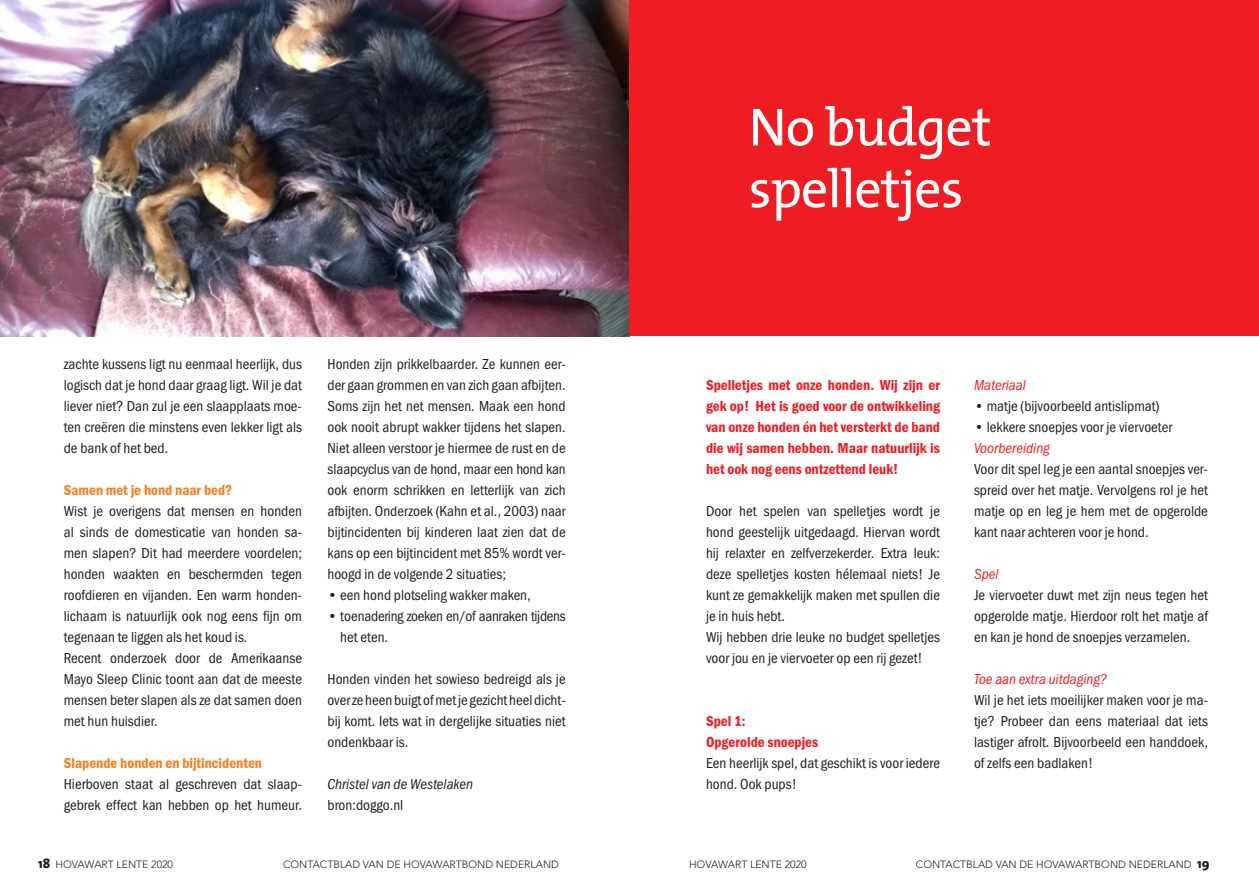
<style>
.page{position:relative;width:1259px;height:893px;background:#fff}
.page>*{position:absolute;margin:0;border:0;box-sizing:border-box;transform-origin:0 0}
.t1{font:54px "The Mix";letter-spacing:-.02em;color:#fff}
.t2{font:15px/21px "Franklin Got URWTCE Boo Con";color:#231f20;text-align:justify}
.t3{font:15px/21px "Franklin Got URWTCE Dem Con";color:#ee1d23;text-align:justify}
.t4{font:15px "Franklin Got URWTCE Dem Con";color:#f57f21}
.t5{font:15px "Franklin Got URWTCE Boo Con Ita";color:#ee1d23}
.t6{font:15px/21px "Franklin Got URWTCE Boo Con";letter-spacing:-.02em;color:#231f20}
.t7{font:15px "Franklin Got URWTCE Boo Con Ita";color:#231f20}
.t8{font:300 10.5px "Avenir";color:#231f20}
.s1{font-family:"The Sans";font-weight:800;font-size:13.5px}
</style>
<div class="page">
<img style="left:0;top:0;width:629px;height:336px">
<div style="left:629px;top:0;width:630px;height:336px;background:#ee1d23"></div>
<p class="t2" style="left:64px;top:354px;width:240px">zachte kussens ligt nu eenmaal heerlijk, dus logisch dat je hond daar graag ligt. Wil je dat liever niet? Dan zul je een slaapplaats moe&shy;ten creëren die minstens even lekker ligt als de bank of het bed.</p>
<p class="t4" style="left:64px;top:481px;width:170px">Samen met je hond naar bed?</p>
<p class="t2" style="left:64px;top:501px;width:240px">Wist je overigens dat mensen en honden al sinds de domesticatie van honden sa&shy;men slapen? Dit had meerdere voordelen; honden waakten en beschermden tegen roofdieren en vijanden. Een warm honden&shy;lichaam is natuurlijk ook nog eens fijn om tegenaan te liggen als het koud is.</p>
<p class="t2" style="left:64px;top:648px;width:240px">Recent onderzoek door de Amerikaanse Mayo Sleep Clinic toont aan dat de meeste mensen beter slapen als ze dat samen doen met hun huisdier.</p>
<p class="t4" style="left:64px;top:754px;width:200px">Slapende honden en bijtincidenten</p>
<p class="t2" style="left:64px;top:774px;width:240px">Hierboven staat al geschreven dat slaap&shy;gebrek effect kan hebben op het humeur.</p>
<p class="t2" style="left:327px;top:354px;width:240px">Honden zijn prikkelbaarder. Ze kunnen eer&shy;der gaan grommen en van zich gaan afbijten.<br>Soms zijn het net mensen. Maak een hond ook nooit abrupt wakker tijdens het slapen.<br>Niet alleen verstoor je hiermee de rust en de slaapcyclus van de hond, maar een hond kan ook enorm schrikken en letterlijk van zich afbijten. Onderzoek (Kahn et al., 2003) naar bijtincidenten bij kinderen laat zien dat de kans op een bijtincident met 85% wordt ver&shy;hoogd in de volgende 2 situaties;</p>
<p class="t2" style="left:327px;top:585px;width:205px">• een hond plotseling wakker maken,</p>
<p class="t6" style="left:340px;top:606px;width:227px;text-indent:-13px">• toenadering zoeken en/of aanraken tijdens het eten.</p>
<p class="t2" style="left:327px;top:669px;width:240px">Honden vinden het sowieso bedreigd als je over ze heen buigt of met je gezicht heel dicht&shy;bij komt. Iets wat in dergelijke situaties niet ondenkbaar is.</p>
<p class="t7" style="left:327px;top:776px;width:147px">Christel van de Westelaken</p>
<p class="t2" style="left:327px;top:795px;width:77px">bron:doggo.nl</p>
<p class="t1" style="left:748px;top:82px;width:245px">No budget</p>
<p class="t1" style="left:748px;top:144px;width:216px">spelletjes</p>
<p class="t3" style="left:706px;top:375px;width:235px">Spelletjes met onze honden. Wij zijn er gek op! Het is goed voor de ontwikkeling van onze honden én het versterkt de band die wij samen hebben. Maar natuurlijk is het ook nog eens ontzettend leuk!</p>
<p class="t2" style="left:706px;top:501px;width:235px">Door het spelen van spelletjes wordt je hond geestelijk uitgedaagd. Hiervan wordt hij relaxter en zelfverzekerder. Extra leuk: deze spelletjes kosten hélemaal niets! Je kunt ze gemakkelijk maken met spullen die je in huis hebt.</p>
<p class="t2" style="left:706px;top:627px;width:235px">Wij hebben drie leuke no budget spelletjes voor jou en je viervoeter op een rij gezet!</p>
<p class="t3" style="left:706px;top:711px;width:41px">Spel 1:</p>
<p class="t3" style="left:706px;top:732px;width:114px">Opgerolde snoepjes</p>
<p class="t2" style="left:706px;top:753px;width:235px">Een heerlijk spel, dat geschikt is voor iedere hond. Ook pups!</p>
<p class="t5" style="left:974px;top:377px;width:53px">Materiaal</p>
<p class="t2" style="left:974px;top:396px;width:187px">• matje (bijvoorbeeld antislipmat)</p>
<p class="t2" style="left:974px;top:417px;width:200px">• lekkere snoepjes voor je viervoeter</p>
<p class="t5" style="left:974px;top:440px;width:77px">Voorbereiding</p>
<p class="t2" style="left:974px;top:459px;width:235px">Voor dit spel leg je een aantal snoepjes ver&shy;spreid over het matje. Vervolgens rol je het matje op en leg je hem met de opgerolde kant naar achteren voor je hond.</p>
<p class="t5" style="left:974px;top:566px;width:26px">Spel</p>
<p class="t2" style="left:974px;top:585px;width:235px">Je viervoeter duwt met zijn neus tegen het opgerolde matje. Hierdoor rolt het matje af en kan je hond de snoepjes verzamelen.</p>
<p class="t5" style="left:974px;top:671px;width:134px">Toe aan extra uitdaging?</p>
<p class="t2" style="left:974px;top:690px;width:235px">Wil je het iets moeilijker maken voor je maa tje? Probeer dan eens materiaal dat iets lastiger afrolt. Bijvoorbeeld een handdoek, of zelfs een badlaken!</p>
<p class="t8" style="left:38px;top:858px;width:136px"><span class="s1">18</span> HOVAWART LENTE 2020</p>
<p class="t8" style="left:283px;top:858px;width:277px">CONTACTBLAD VAN DE HOVAWARTBOND NEDERLAND</p>
<p class="t8" style="left:689px;top:858px;width:119px">HOVAWART LENTE 2020</p>
<p class="t8" style="left:916px;top:858px;width:295px">CONTACTBLAD VAN DE HOVAWARTBOND NEDERLAND <span class="s1">19</span></p>
</div>
